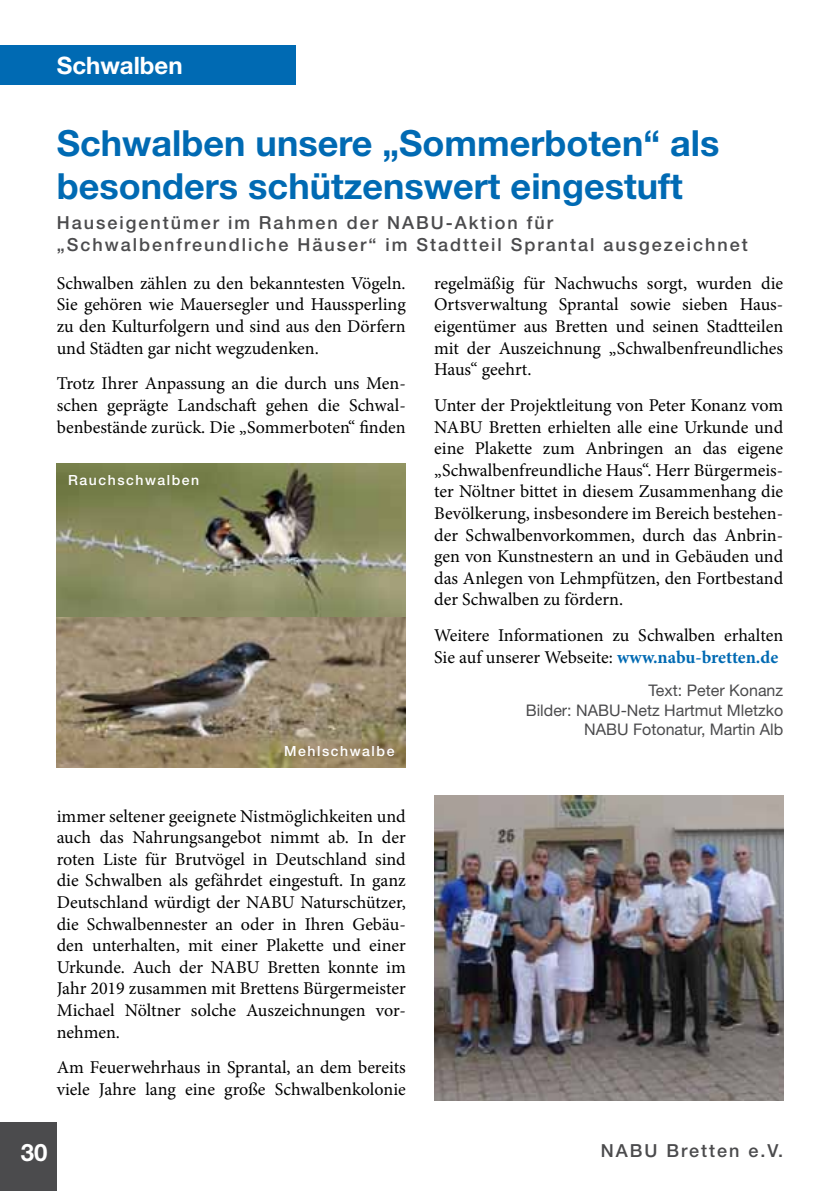
<style>
.page{position:relative;width:840px;height:1191px;background:#fff}
.page>*{position:absolute;margin:0;border:0;box-sizing:border-box;transform-origin:0 0}
.t1{font:700 36px/43.2px "Helvetica Neue LT Std";color:#006ab3}
.t2{font:700 24px "Helvetica Neue LT Std";color:#fff}
.t3{font:18px/21.6px "Minion Pro";color:#000;text-align:justify}
.t4{font:500 18px/21.6px "Helvetica Neue LT Std";letter-spacing:.11em;color:#4b4b4d}
.t5{font:16px/19.2px "Helvetica Neue LT Std";color:#4b4b4d;text-align:right}
.t6{font:500 14px "Helvetica Neue LT Std";letter-spacing:.11em;color:#fff}
.s1{font-weight:700;color:#006ab3}
</style>
<div class="page">
<div style="left:0;top:1123px;width:57px;height:68px;background:#4b4b4d"></div>
<div style="left:0;top:45px;width:295px;height:40px;background:#006ab3"></div>
<img style="left:57px;top:463px;width:348px;height:304px">
<img style="left:434px;top:796px;width:348px;height:304px">
<h2 class="t2" style="left:57px;top:50px;width:127px">Schwalben</h2>
<h1 class="t1" style="left:57px;top:121px;width:663px">Schwalben unsere „Sommerboten“ als besonders schützenswert eingestuft</h1>
<p class="t4" style="left:57px;top:212px;width:692px">Hauseigentümer im Rahmen der NABU-Aktion für „Schwalbenfreundliche Häuser“ im Stadtteil Sprantal ausgezeichnet</p>
<p class="t3" style="left:57px;top:272px;width:350px">Schwalben zählen zu den bekanntesten Vögeln.<br>Sie gehören wie Mauersegler und Haussperling zu den Kulturfolgern und sind aus den Dörfern und Städten gar nicht wegzudenken.</p>
<p class="t3" style="left:57px;top:373px;width:350px">Trotz Ihrer Anpassung an die durch uns Men&shy;schen geprägte Landschaft gehen die Schwal&shy;benbestände zurück. Die „Sommerboten“ finden</p>
<p class="t6" style="left:68px;top:471px;width:133px">Rauchschwalben</p>
<p class="t6" style="left:284px;top:743px;width:112px">Mehlschwalbe</p>
<p class="t3" style="left:57px;top:805px;width:350px">immer seltener geeignete Nistmöglichkeiten und auch das Nahrungsangebot nimmt ab. In der roten Liste für Brutvögel in Deutschland sind die Schwalben als gefährdet eingestuft. In ganz Deutschland würdigt der NABU Naturschützer, die Schwalbennester an oder in Ihren Gebäu&shy;den unterhalten, mit einer Plakette und einer Urkunde. Auch der NABU Bretten konnte im Jahr 2019 zusammen mit Brettens Bürgermeister Michael Nöltner solche Auszeichnungen vor&shy;nehmen.</p>
<p class="t3" style="left:57px;top:1057px;width:350px">Am Feuerwehrhaus in Sprantal, an dem bereits viele Jahre lang eine große Schwalbenkolonie</p>
<p class="t3" style="left:434px;top:272px;width:350px">regelmäßig für Nachwuchs sorgt, wurden die Ortsverwaltung Sprantal sowie sieben Haus&shy;eigentümer aus Bretten und seinen Stadtteilen mit der Auszeichnung „Schwalbenfreundliches Haus“ geehrt.</p>
<p class="t3" style="left:434px;top:394px;width:350px">Unter der Projektleitung von Peter Konanz vom NABU Bretten erhielten alle eine Urkunde und eine Plakette zum Anbringen an das eigene „Schwalbenfreundliche Haus“. Herr Bürgermeis&shy;ter Nöltner bittet in diesem Zusammenhang die Bevölkerung, insbesondere im Bereich bestehen&shy;der Schwalbenvorkommen, durch das Anbrin&shy;gen von Kunstnestern an und in Gebäuden und das Anlegen von Lehmpfützen, den Fortbestand der Schwalben zu fördern.</p>
<p class="t3" style="left:434px;top:625px;width:350px">Weitere Informationen zu Schwalben erhalten<br>Sie auf unserer Webseite: <span class="s1">www.nabu-bretten.de</span></p>
<p class="t5" style="left:525px;top:681px;width:259px">Text: Peter Konanz<br>Bilder: NABU-Netz Hartmut Mletzko<br>NABU Fotonatur, Martin Alb</p>
<h2 class="t2" style="left:21px;top:1138px;width:28px">30</h2>
<p class="t4" style="left:600px;top:1139px;width:184px">NABU Bretten e.V.</p>
</div>
